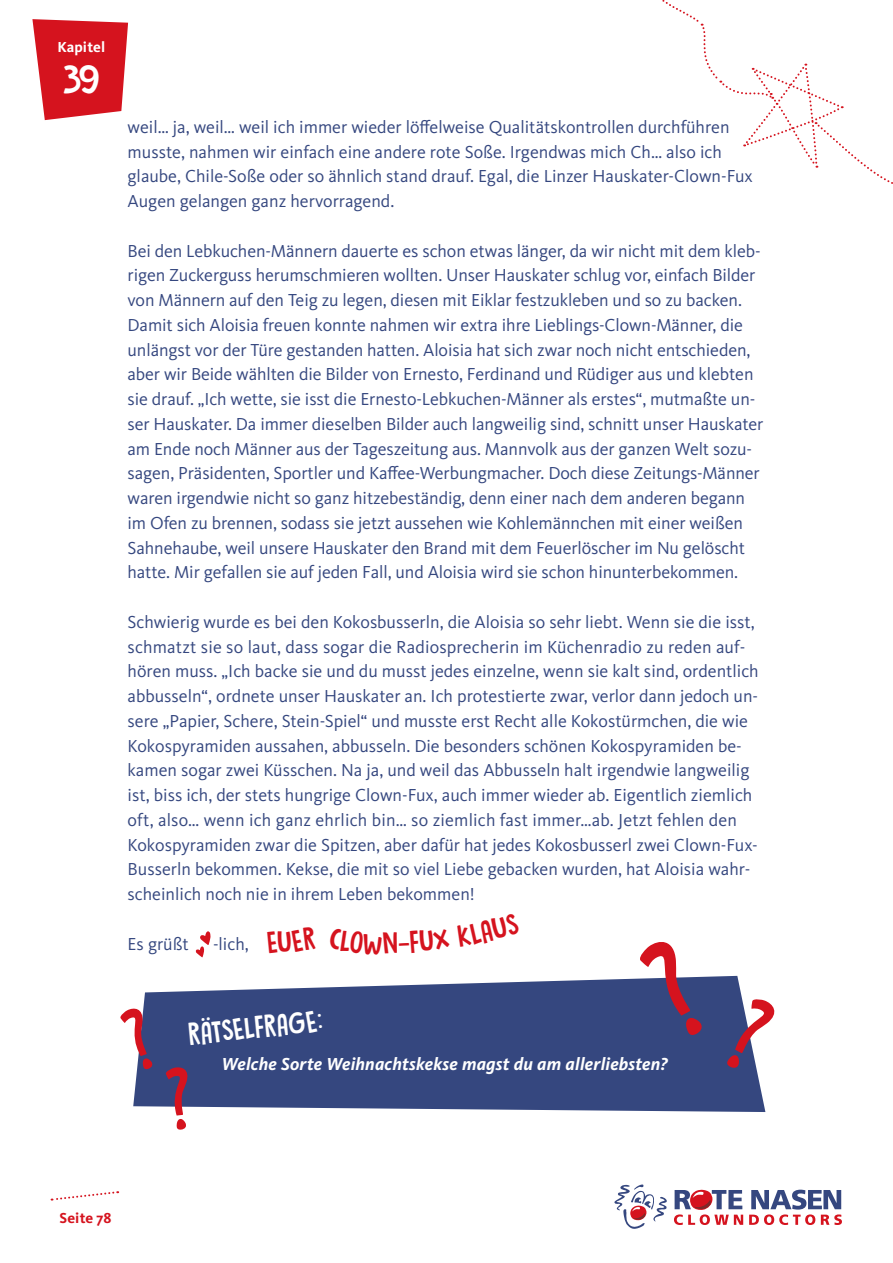
<style>
.page{position:relative;width:893px;height:1263px;background:#fff}
.page>*{position:absolute;margin:0;border:0;box-sizing:border-box;transform-origin:0 0}
.t1{font:37.5px "DK Butterfly Ball";color:#fff}
.t2{font:27px "DK Butterfly Ball";color:#fff}
.t3{font:18px/24.8px "Kievit Pro";letter-spacing:-.005em;color:#35477f}
.t4{font:italic 700 18px "Kievit Pro";letter-spacing:.01em;color:#fff}
.t5{font:700 15px "Kievit Pro";letter-spacing:.01em;color:#fff}
.t6{font:700 15px "Kievit Pro";letter-spacing:.01em;color:#d5131e}
</style>
<div class="page">
<svg style="left:32px;top:19px;width:96px;height:101px;background:#db3841"></svg>
<svg style="left:51px;top:1191px;width:67px;height:10px"></svg>
<svg style="left:614px;top:1184px;width:53px;height:45px"></svg>
<svg style="left:674px;top:1189px;width:168px;height:36px"></svg>
<svg style="left:133px;top:976px;width:632px;height:136px;background:#48588b"></svg>
<svg style="left:638px;top:942px;width:65px;height:94px"></svg>
<svg style="left:726px;top:998px;width:49px;height:71px"></svg>
<svg style="left:120px;top:1007px;width:33px;height:62px"></svg>
<svg style="left:166px;top:1066px;width:25px;height:64px"></svg>
<svg style="left:196px;top:931px;width:15px;height:26px"></svg>
<svg style="left:662px;top:0;width:231px;height:184px"></svg>
<p class="t5" style="left:57px;top:38px;width:49px">Kapitel</p>
<h1 class="t1" style="left:63px;top:52px;width:39px">39</h1>
<p class="t3" style="left:128px;top:114px;width:627px">weil… ja, weil… weil ich immer wieder löffelweise Qualitätskontrollen durchführen musste, nahmen wir einfach eine andere rote Soße. Irgendwas mich Ch… also ich glaube, Chile-Soße oder so ähnlich stand drauf. Egal, die Linzer Hauskater-Clown-Fux Augen gelangen ganz hervorragend.</p>
<p class="t3" style="left:128px;top:238px;width:637px">Bei den Lebkuchen-Männern dauerte es schon etwas länger, da wir nicht mit dem kleb&shy;rigen Zuckerguss herumschmieren wollten. Unser Hauskater schlug vor, einfach Bilder von Männern auf den Teig zu legen, diesen mit Eiklar festzukleben und so zu backen.<br>Damit sich Aloisia freuen konnte nahmen wir extra ihre Lieblings-Clown-Männer, die unlängst vor der Türe gestanden hatten. Aloisia hat sich zwar noch nicht entschieden, aber wir Beide wählten die Bilder von Ernesto, Ferdinand und Rüdiger aus und klebten sie drauf. „Ich wette, sie isst die Ernesto-Lebkuchen-Männer als erstes“, mutmaßte un&shy;ser Hauskater. Da immer dieselben Bilder auch langweilig sind, schnitt unser Hauskater am Ende noch Männer aus der Tageszeitung aus. Mannvolk aus der ganzen Welt sozu&shy;sagen, Präsidenten, Sportler und Kaffee-Werbungmacher. Doch diese Zeitungs-Männer waren irgendwie nicht so ganz hitzebeständig, denn einer nach dem anderen begann im Ofen zu brennen, sodass sie jetzt aussehen wie Kohlemännchen mit einer weißen Sahnehaube, weil unsere Hauskater den Brand mit dem Feuerlöscher im Nu gelöscht hatte. Mir gefallen sie auf jeden Fall, und Aloisia wird sie schon hinunterbekommen.</p>
<p class="t3" style="left:128px;top:609px;width:633px">Schwierig wurde es bei den Kokosbusserln, die Aloisia so sehr liebt. Wenn sie die isst, schmatzt sie so laut, dass sogar die Radiosprecherin im Küchenradio zu reden auf&shy;hören muss. „Ich backe sie und du musst jedes einzelne, wenn sie kalt sind, ordentlich abbusseln“, ordnete unser Hauskater an. Ich protestierte zwar, verlor dann jedoch un&shy;sere „Papier, Schere, Stein-Spiel“ und musste erst Recht alle Kokostürmchen, die wie Kokospyramiden aussahen, abbusseln. Die besonders schönen Kokospyramiden be&shy;kamen sogar zwei Küsschen. Na ja, und weil das Abbusseln halt irgendwie langweilig ist, biss ich, der stets hungrige Clown-Fux, auch immer wieder ab. Eigentlich ziemlich oft, also… wenn ich ganz ehrlich bin… so ziemlich fast immer…ab. Jetzt fehlen den Kokospyramiden zwar die Spitzen, aber dafür hat jedes Kokosbusserl zwei Clown-Fux-Busserln bekommen. Kekse, die mit so viel Liebe gebacken wurden, hat Aloisia wahr&shy;scheinlich noch nie in ihrem Leben bekommen!</p>
<p class="t3" style="left:128px;top:931px;width:63px">Es grüßt</p>
<p class="t3" style="left:213px;top:931px;width:37px">-lich,</p>
<p class="t2" style="left:187px;top:1015px;width:136px;rotate:-6deg">RÄTSELFRAGE:</p>
<p class="t4" style="left:222px;top:1053px;width:447px">Welche Sorte Weihnachtskekse magst du am allerliebsten?</p>
<p class="t6" style="left:59px;top:1209px;width:54px">Seite 78</p>
</div>
